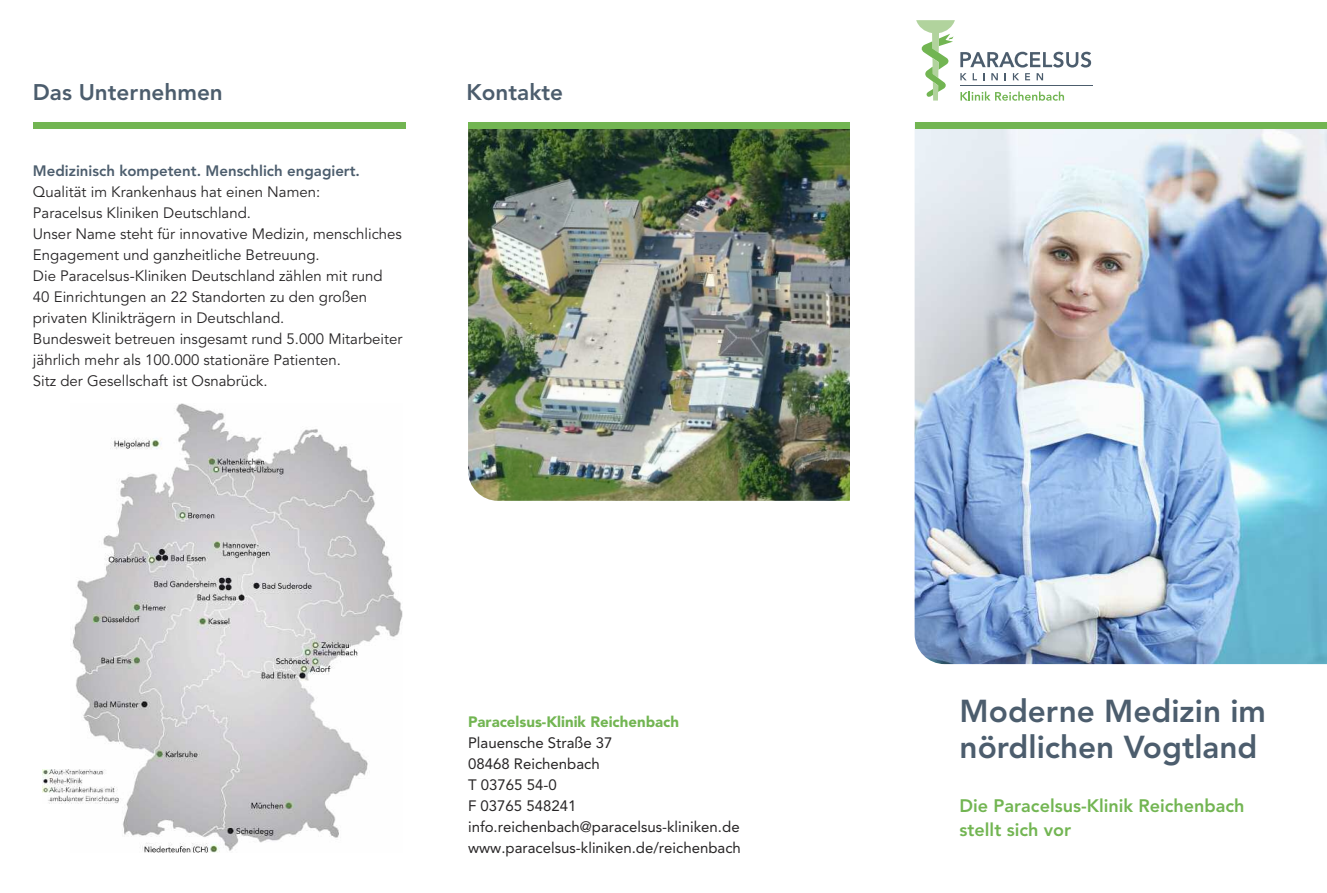
<style>
.page{position:relative;width:1327px;height:893px;background:#fff}
.page>*{position:absolute;margin:0;border:0;box-sizing:border-box;transform-origin:0 0}
.t1{font:800 31.5px/36px "Avenir";color:#4c5d6d}
.t2{font:800 22.5px "Avenir";color:#4c5d6d}
.t3{font:800 18px/24px "Avenir";color:#72b552}
.t4{font:15px/21px "Avenir";color:#272526}
.t5{font:15px/21px "Avenir";color:#272526}
.t6{font:800 15px "Avenir";color:#4c5d6d}
.t7{font:900 15px "Avenir";color:#72b552}
</style>
<div class="page">
<img style="left:468px;top:101px;width:408px;height:400px;border-radius:30px">
<div style="left:466px;top:94px;width:425px;height:35px;background:#fff"></div>
<img style="left:914px;top:129px;width:413px;height:535px">
<hr style="left:960px;top:85px;width:133px;height:1px;background:#4c5d6d">
<svg style="left:916px;top:20px;width:175px;height:81px"></svg>
<div style="left:33px;top:122px;width:372px;height:7px;background:#72b552"></div>
<div style="left:468px;top:122px;width:382px;height:7px;background:#72b552"></div>
<div style="left:915px;top:122px;width:412px;height:7px;background:#72b552"></div>
<img style="left:72px;top:404px;width:331px;height:449px">
<img style="left:43px;top:769px;width:82px;height:35px">
<div style="left:850px;top:94px;width:34px;height:722px;background:#fff"></div>
<h2 class="t2" style="left:33px;top:75px;width:191px">Das Unternehmen</h2>
<h2 class="t2" style="left:466px;top:75px;width:98px">Kontakte</h2>
<p class="t6" style="left:33px;top:159px;width:329px">Medizinisch kompetent. Menschlich engagiert.</p>
<p class="t4" style="left:33px;top:182px;width:371px">Qualität im Krankenhaus hat einen Namen:<br>Paracelsus Kliniken Deutschland.<br>Unser Name steht für innovative Medizin, menschliches Engagement und ganzheitliche Betreuung.<br>Die Paracelsus-Kliniken Deutschland zählen mit rund 40 Einrichtungen an 22 Standorten zu den großen privaten Klinikträgern in Deutschland.<br>Bundesweit betreuen insgesamt rund 5.000 Mitarbeiter jährlich mehr als 100.000 stationäre Patienten.<br>Sitz der Gesellschaft ist Osnabrück.</p>
<p class="t7" style="left:468px;top:709px;width:212px">Paracelsus-Klinik Reichenbach</p>
<p class="t5" style="left:468px;top:734px;width:274px">Plauensche Straße 37<br>08468 Reichenbach<br>T 03765 54-0<br>F 03765 548241 info.reichenbach@paracelsus-kliniken.de www.paracelsus-kliniken.de/reichenbach</p>
<h1 class="t1" style="left:959px;top:693px;width:308px">Moderne Medizin im nördlichen Vogtland</h1>
<p class="t3" style="left:959px;top:794px;width:286px">Die Paracelsus-Klinik Reichenbach stellt sich vor</p>
</div>
